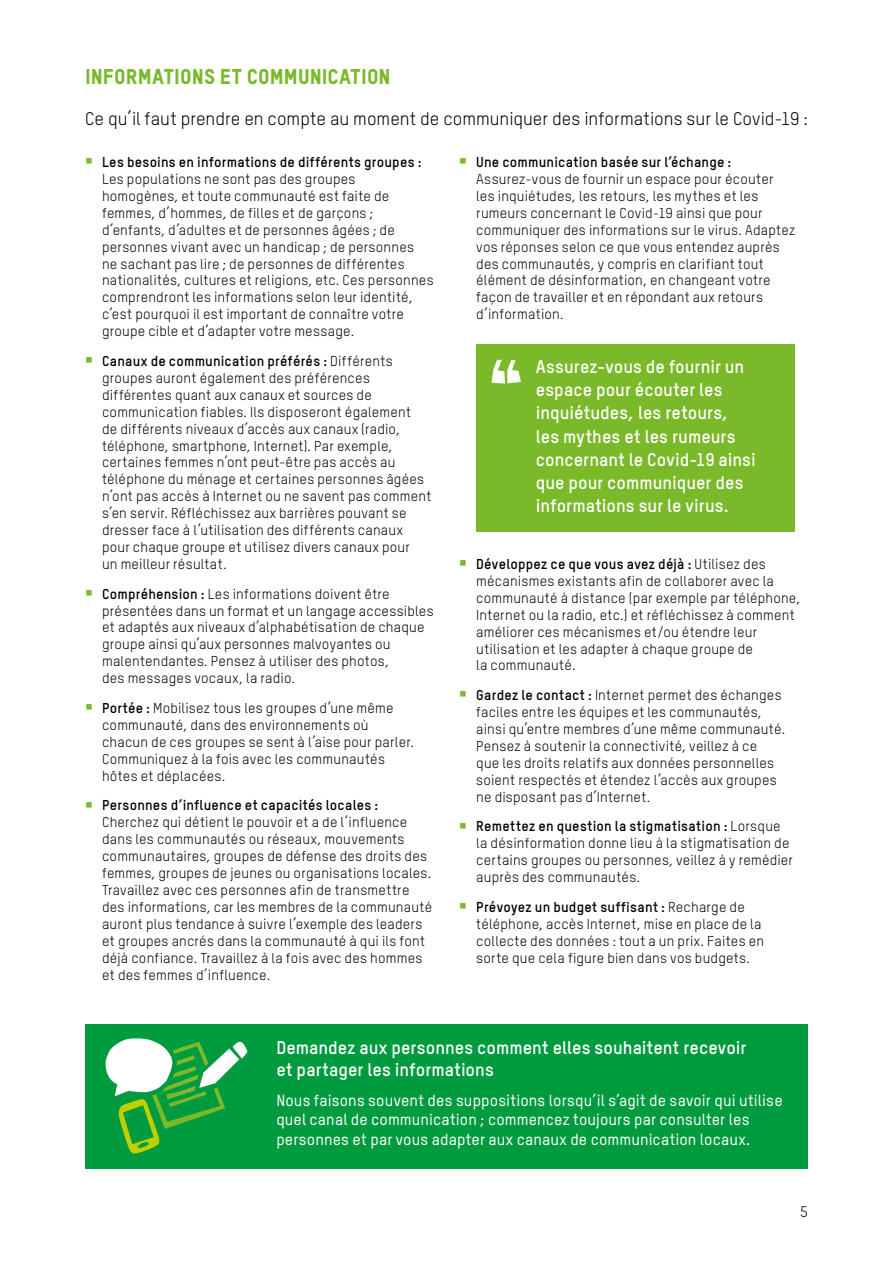
<style>
.page{position:relative;width:893px;height:1263px;background:#fff}
.page>*{position:absolute;margin:0;border:0;box-sizing:border-box;transform-origin:0 0}
.t1{font:21px "Oxfam TSTARPRO Headline";color:#7ab929}
.t2{font:700 18px/23.2px "Oxfam TSTARPRO";letter-spacing:.005em;color:#fff}
.t3{font:18px "Oxfam TSTARPRO";color:#000}
.t4{font:500 15.75px/19.5px "Oxfam TSTARPRO";letter-spacing:.01em;color:#fff}
.t5{font:15px "Oxfam TSTARPRO";color:#000}
.t6{font:14.1px/17px "Oxfam TSTARPRO";letter-spacing:.015em;color:#000}
.t7{font:700 14.1px "Oxfam TSTARPRO";letter-spacing:.015em;color:#000}
.s1{font-weight:700}
</style>
<div class="page">
<div style="left:476px;top:344px;width:319px;height:187px;background:#7ab929"></div>
<svg style="left:492px;top:360px;width:29px;height:24px"></svg>
<div style="left:85px;top:1024px;width:723px;height:145px;background:#009b3e"></div>
<svg style="left:105px;top:1038px;width:143px;height:116px"></svg>
<h1 class="t1" style="left:85px;top:64px;width:307px">INFORMATIONS ET COMMUNICATION</h1>
<p class="t3" style="left:85px;top:107px;width:724px">Ce qu’il faut prendre en compte au moment de communiquer des informations sur le Covid-19 :</p>
<p class="t7" style="left:102px;top:153px;width:321px">Les besoins en informations de différents groupes :</p>
<p class="t6" style="left:102px;top:170px;width:333px">Les populations ne sont pas des groupes homogènes, et toute communauté est faite de femmes, d’hommes, de filles et de garçons ; d’enfants, d’adultes et de personnes âgées ; de personnes vivant avec un handicap ; de personnes<br>ne sachant pas lire ; de personnes de différentes nationalités, cultures et religions, etc. Ces personnes comprendront les informations selon leur identité, c’est pourquoi il est important de connaître votre groupe cible et d’adapter votre message.</p>
<p class="t6" style="left:102px;top:352px;width:331px"><span class="s1">Canaux de communication préférés :</span> Différents groupes auront également des préférences différentes quant aux canaux et sources de communication fiables. Ils disposeront également<br>de différents niveaux d’accès aux canaux (radio, téléphone, smartphone, Internet). Par exemple, certaines femmes n’ont peut-être pas accès au téléphone du ménage et certaines personnes âgées n’ont pas accès à Internet ou ne savent pas comment s’en servir. Réfléchissez aux barrières pouvant se dresser face à l’utilisation des différents canaux pour chaque groupe et utilisez divers canaux pour<br>un meilleur résultat.</p>
<p class="t6" style="left:102px;top:585px;width:333px"><span class="s1">Compréhension :</span> Les informations doivent être présentées dans un format et un langage accessibles et adaptés aux niveaux d’alphabétisation de chaque groupe ainsi qu’aux personnes malvoyantes ou malentendantes. Pensez à utiliser des photos,<br>des messages vocaux, la radio.</p>
<p class="t6" style="left:102px;top:699px;width:313px"><span class="s1">Portée :</span> Mobilisez tous les groupes d’une même communauté, dans des environnements où chacun de ces groupes se sent à l’aise pour parler.<br>Communiquez à la fois avec les communautés hôtes et déplacées.</p>
<p class="t7" style="left:102px;top:796px;width:278px">Personnes d’influence et capacités locales :</p>
<p class="t6" style="left:102px;top:813px;width:332px">Cherchez qui détient le pouvoir et a de l’influence dans les communautés ou réseaux, mouvements communautaires, groupes de défense des droits des femmes, groupes de jeunes ou organisations locales.<br>Travaillez avec ces personnes afin de transmettre des informations, car les membres de la communauté auront plus tendance à suivre l’exemple des leaders et groupes ancrés dans la communauté à qui ils font déjà confiance. Travaillez à la fois avec des hommes et des femmes d’influence.</p>
<p class="t7" style="left:476px;top:153px;width:257px">Une communication basée sur l’échange :</p>
<p class="t6" style="left:476px;top:170px;width:321px">Assurez-vous de fournir un espace pour écouter les inquiétudes, les retours, les mythes et les rumeurs concernant le Covid-19 ainsi que pour communiquer des informations sur le virus. Adaptez vos réponses selon ce que vous entendez auprès des communautés, y compris en clarifiant tout élément de désinformation, en changeant votre façon de travailler et en répondant aux retours d’information.</p>
<p class="t2" style="left:536px;top:354px;width:221px">Assurez-vous de fournir un espace pour écouter les inquiétudes, les retours, les mythes et les rumeurs concernant le Covid-19 ainsi que pour communiquer des informations sur le virus.</p>
<p class="t6" style="left:476px;top:555px;width:326px"><span class="s1">Développez ce que vous avez déjà :</span> Utilisez des mécanismes existants afin de collaborer avec la communauté à distance (par exemple par téléphone, Internet ou la radio, etc.) et réfléchissez à comment améliorer ces mécanismes et/ou étendre leur utilisation et les adapter à chaque groupe de<br>la communauté.</p>
<p class="t6" style="left:476px;top:686px;width:310px"><span class="s1">Gardez le contact :</span> Internet permet des échanges faciles entre les équipes et les communautés, ainsi qu’entre membres d’une même communauté.<br>Pensez à soutenir la connectivité, veillez à ce<br>que les droits relatifs aux données personnelles soient respectés et étendez l’accès aux groupes ne disposant pas d’Internet.</p>
<p class="t6" style="left:476px;top:818px;width:318px"><span class="s1">Remettez en question la stigmatisation :</span> Lorsque la désinformation donne lieu à la stigmatisation de certains groupes ou personnes, veillez à y remédier auprès des communautés.</p>
<p class="t6" style="left:476px;top:898px;width:289px"><span class="s1">Prévoyez un budget suffisant :</span> Recharge de téléphone, accès Internet, mise en place de la collecte des données : tout a un prix. Faites en sorte que cela figure bien dans vos budgets.</p>
<p class="t2" style="left:276px;top:1036px;width:471px;line-height:21.6px">Demandez aux personnes comment elles souhaitent recevoir et partager les informations</p>
<p class="t4" style="left:276px;top:1090px;width:508px">Nous faisons souvent des suppositions lorsqu’il s’agit de savoir qui utilise quel canal de communication ; commencez toujours par consulter les personnes et par vous adapter aux canaux de communication locaux.</p>
<p class="t5" style="left:800px;top:1203px;width:9px">5</p>
</div>
